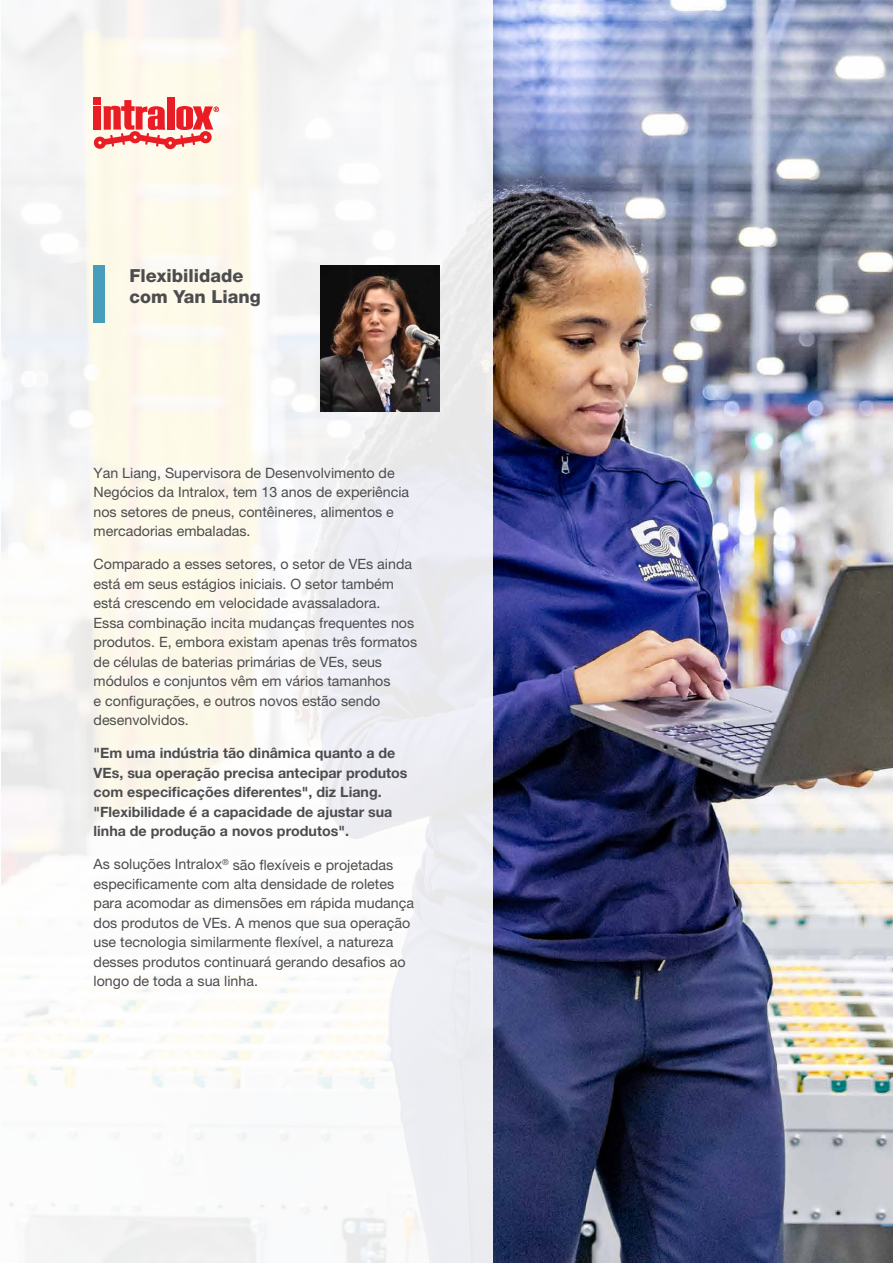
<style>
.page{position:relative;width:893px;height:1263px;background:#fff}
.page>*{position:absolute;margin:0;border:0;box-sizing:border-box;transform-origin:0 0}
.t1{font:800 18px/21px "Helvetica Neue LT Pro";color:#4d4d4f}
.t2{font:14.25px/19.5px "Helvetica Neue LT Pro";color:#4d4d4f}
.t3{font:700 14.25px/19.5px "Helvetica Neue LT Pro";color:#4d4d4f}
</style>
<div class="page">
<img style="left:493px;top:0;width:400px;height:1263px">
<div style="left:0;top:0;width:493px;height:1263px;background:linear-gradient(to right,#fdfbf4,#f0f1f4)"></div>
<div style="left:94px;top:266px;width:11px;height:57px;background:#479ebc"></div>
<div style="left:94px;top:98px;width:7px;height:7px;background:#ea1c24"></div>
<div style="left:167px;top:97px;width:7px;height:33px;background:#ea1c24"></div>
<svg style="left:93px;top:100px;width:126px;height:50px;background:#f38987"></svg>
<img style="left:320px;top:265px;width:119px;height:147px">
<p class="t1" style="left:129px;top:265px;width:133px">Flexibilidade com Yan Liang</p>
<p class="t2" style="left:94px;top:463px;width:317px">Yan Liang, Supervisora de Desenvolvimento de Negócios da Intralox, tem 13 anos de experiência nos setores de pneus, contêineres, alimentos e mercadorias embaladas.</p>
<p class="t2" style="left:94px;top:554px;width:325px">Comparado a esses setores, o setor de VEs ainda está em seus estágios iniciais. O setor também está crescendo em velocidade avassaladora.<br>Essa combinação incita mudanças frequentes nos produtos. E, embora existam apenas três formatos de células de baterias primárias de VEs, seus módulos e conjuntos vêm em vários tamanhos<br>e configurações, e outros novos estão sendo desenvolvidos.</p>
<p class="t3" style="left:94px;top:743px;width:316px">"Em uma indústria tão dinâmica quanto a de VEs, sua operação precisa antecipar produtos com especificações diferentes", diz Liang. "Flexibilidade é a capacidade de ajustar sua linha de produção a novos produtos".</p>
<p class="t2" style="left:94px;top:854px;width:322px">As soluções Intralox<sup>®</sup> são flexíveis e projetadas especificamente com alta densidade de roletes para acomodar as dimensões em rápida mudança dos produtos de VEs. A menos que sua operação use tecnologia similarmente flexível, a natureza desses produtos continuará gerando desafios ao longo de toda a sua linha.</p>
</div>
